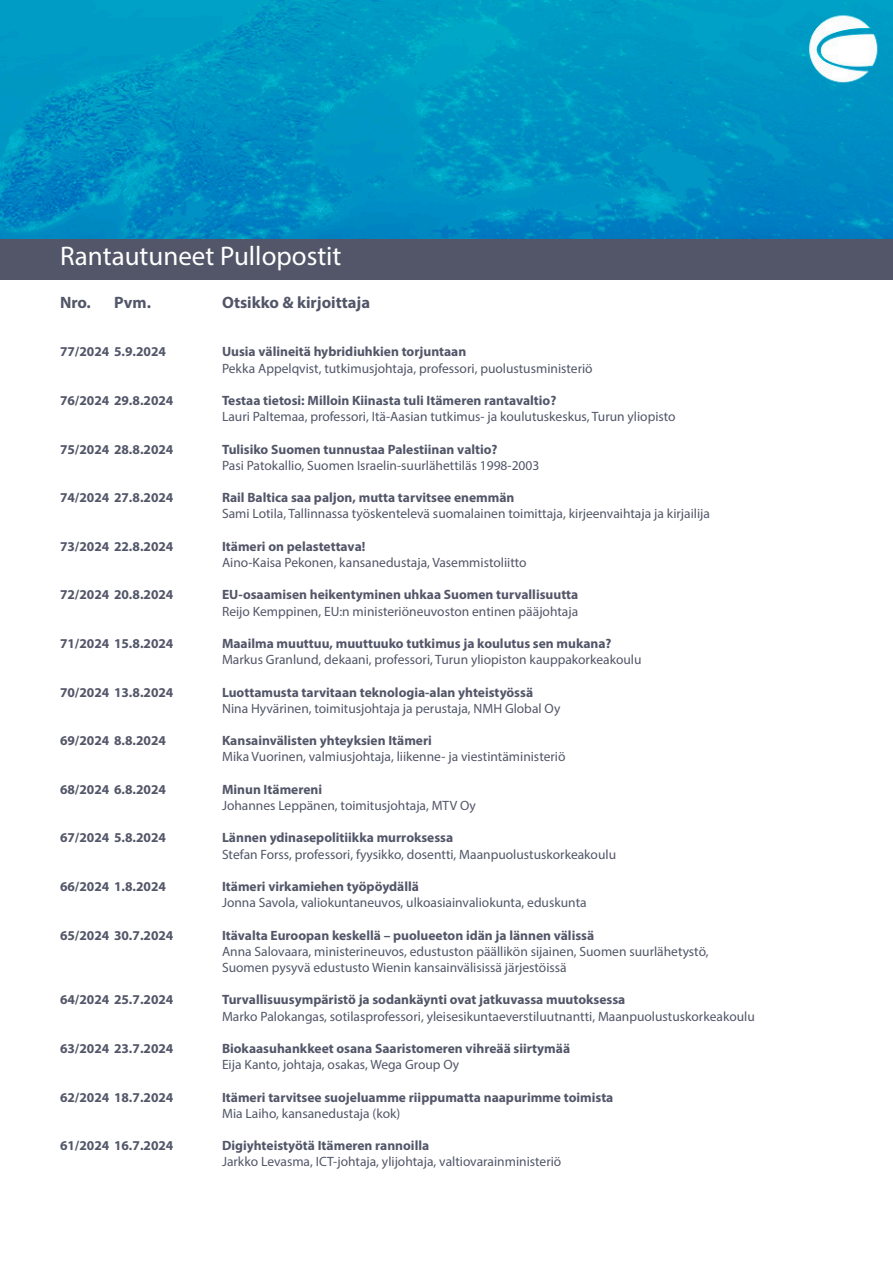
<style>
.page{position:relative;width:893px;height:1263px;background:#fff}
.page>*{position:absolute;margin:0;border:0;box-sizing:border-box;transform-origin:0 0}
.t1{font:27px "Myriad Pro";color:#fff}
.t2{font:700 16.5px "Myriad Pro";color:#525668}
.t3{font:13.5px/16.2px "Myriad Pro";color:#525668}
.t4{font:700 13.5px "Myriad Pro";color:#525668}
</style>
<div class="page">
<div style="left:0;top:237px;width:893px;height:43px;background:#525668"></div>
<img style="left:0;top:0;width:893px;height:238px">
<p class="t1" style="left:60px;top:239px;width:283px">Rantautuneet Pullopostit</p>
<p class="t2" style="left:60px;top:291px;width:32px">Nro.</p>
<p class="t2" style="left:114px;top:291px;width:38px">Pvm.</p>
<p class="t2" style="left:222px;top:291px;width:150px">Otsikko &amp; kirjoittaja</p>
<p class="t4" style="left:60px;top:343px;width:107px">77/2024 5.9.2024</p>
<p class="t4" style="left:222px;top:343px;width:246px">Uusia välineitä hybridiuhkien torjuntaan</p>
<p class="t3" style="left:222px;top:360px;width:372px">Pekka Appelqvist, tutkimusjohtaja, professori, puolustusministeriö</p>
<p class="t4" style="left:60px;top:392px;width:115px">76/2024 29.8.2024</p>
<p class="t4" style="left:222px;top:392px;width:336px">Testaa tietosi: Milloin Kiinasta tuli Itämeren rantavaltio?</p>
<p class="t3" style="left:222px;top:408px;width:455px">Lauri Paltemaa, professori, Itä-Aasian tutkimus- ja koulutuskeskus, Turun yliopisto</p>
<p class="t4" style="left:60px;top:440px;width:115px">75/2024 28.8.2024</p>
<p class="t4" style="left:222px;top:440px;width:277px">Tulisiko Suomen tunnustaa Palestiinan valtio?</p>
<p class="t3" style="left:222px;top:457px;width:319px">Pasi Patokallio, Suomen Israelin-suurlähettiläs 1998-2003</p>
<p class="t4" style="left:60px;top:489px;width:115px">74/2024 27.8.2024</p>
<p class="t4" style="left:222px;top:489px;width:294px">Rail Baltica saa paljon, mutta tarvitsee enemmän</p>
<p class="t3" style="left:222px;top:505px;width:489px">Sami Lotila, Tallinnassa työskentelevä suomalainen toimittaja, kirjeenvaihtaja ja kirjailija</p>
<p class="t4" style="left:60px;top:537px;width:115px">73/2024 22.8.2024</p>
<p class="t4" style="left:222px;top:537px;width:145px">Itämeri on pelastettava!</p>
<p class="t3" style="left:222px;top:554px;width:306px">Aino-Kaisa Pekonen, kansanedustaja, Vasemmistoliitto</p>
<p class="t4" style="left:60px;top:586px;width:115px">72/2024 20.8.2024</p>
<p class="t4" style="left:222px;top:586px;width:358px">EU-osaamisen heikentyminen uhkaa Suomen turvallisuutta</p>
<p class="t3" style="left:222px;top:603px;width:358px">Reijo Kemppinen, EU:n ministeriöneuvoston entinen pääjohtaja</p>
<p class="t4" style="left:60px;top:635px;width:115px">71/2024 15.8.2024</p>
<p class="t4" style="left:222px;top:635px;width:391px">Maailma muuttuu, muuttuuko tutkimus ja koulutus sen mukana?</p>
<p class="t3" style="left:222px;top:651px;width:421px">Markus Granlund, dekaani, professori, Turun yliopiston kauppakorkeakoulu</p>
<p class="t4" style="left:60px;top:683px;width:115px">70/2024 13.8.2024</p>
<p class="t4" style="left:222px;top:683px;width:313px">Luottamusta tarvitaan teknologia-alan yhteistyössä</p>
<p class="t3" style="left:222px;top:700px;width:340px">Nina Hyvärinen, toimitusjohtaja ja perustaja, NMH Global Oy</p>
<p class="t4" style="left:60px;top:732px;width:107px">69/2024 8.8.2024</p>
<p class="t4" style="left:222px;top:732px;width:211px">Kansainvälisten yhteyksien Itämeri</p>
<p class="t3" style="left:222px;top:748px;width:345px">Mika Vuorinen, valmiusjohtaja, liikenne- ja viestintäministeriö</p>
<p class="t4" style="left:60px;top:780px;width:107px">68/2024 6.8.2024</p>
<p class="t4" style="left:222px;top:780px;width:102px">Minun Itämereni</p>
<p class="t3" style="left:222px;top:797px;width:255px">Johannes Leppänen, toimitusjohtaja, MTV Oy</p>
<p class="t4" style="left:60px;top:829px;width:107px">67/2024 5.8.2024</p>
<p class="t4" style="left:222px;top:829px;width:233px">Lännen ydinasepolitiikka murroksessa</p>
<p class="t3" style="left:222px;top:846px;width:396px">Stefan Forss, professori, fyysikko, dosentti, Maanpuolustuskorkeakoulu</p>
<p class="t4" style="left:60px;top:878px;width:107px">66/2024 1.8.2024</p>
<p class="t4" style="left:222px;top:878px;width:198px">Itämeri virkamiehen työpöydällä</p>
<p class="t3" style="left:222px;top:894px;width:366px">Jonna Savola, valiokuntaneuvos, ulkoasiainvaliokunta, eduskunta</p>
<p class="t4" style="left:60px;top:926px;width:115px">65/2024 30.7.2024</p>
<p class="t4" style="left:222px;top:926px;width:374px">Itävalta Euroopan keskellä – puolueeton idän ja lännen välissä</p>
<p class="t3" style="left:222px;top:943px;width:488px">Anna Salovaara, ministerineuvos, edustuston päällikön sijainen, Suomen suurlähetystö,<br>Suomen pysyvä edustusto Wienin kansainvälisissä järjestöissä</p>
<p class="t4" style="left:60px;top:991px;width:115px">64/2024 25.7.2024</p>
<p class="t4" style="left:222px;top:991px;width:405px">Turvallisuusympäristö ja sodankäynti ovat jatkuvassa muutoksessa</p>
<p class="t3" style="left:222px;top:1008px;width:534px">Marko Palokangas, sotilasprofessori, yleisesikuntaeverstiluutnantti, Maanpuolustuskorkeakoulu</p>
<p class="t4" style="left:60px;top:1040px;width:115px">63/2024 23.7.2024</p>
<p class="t4" style="left:222px;top:1040px;width:350px">Biokaasuhankkeet osana Saaristomeren vihreää siirtymää</p>
<p class="t3" style="left:222px;top:1056px;width:239px">Eija Kanto, johtaja, osakas, Wega Group Oy</p>
<p class="t4" style="left:60px;top:1088px;width:115px">62/2024 18.7.2024</p>
<p class="t4" style="left:222px;top:1088px;width:393px">Itämeri tarvitsee suojeluamme riippumatta naapurimme toimista</p>
<p class="t3" style="left:222px;top:1105px;width:180px">Mia Laiho, kansanedustaja (kok)</p>
<p class="t4" style="left:60px;top:1137px;width:115px">61/2024 16.7.2024</p>
<p class="t4" style="left:222px;top:1137px;width:209px">Digiyhteistyötä Itämeren rannoilla</p>
<p class="t3" style="left:222px;top:1153px;width:341px">Jarkko Levasma, ICT-johtaja, ylijohtaja, valtiovarainministeriö</p>
</div>
